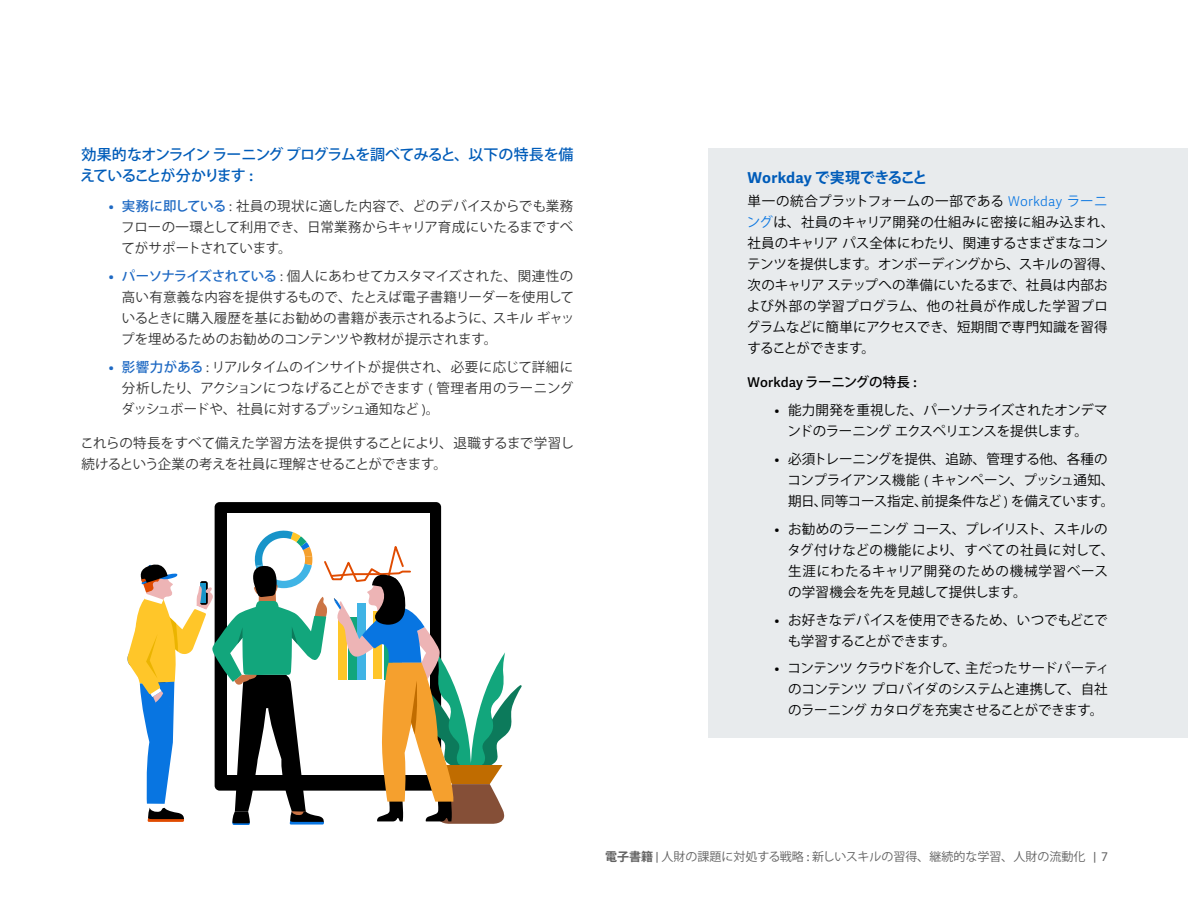
<style>
.page{position:relative;width:1188px;height:918px;background:#fff}
.page>*{position:absolute;margin:0;border:0;box-sizing:border-box;transform-origin:0 0}
.t1{font:500 15px/21px "Koz Go Pro";letter-spacing:-.055em;color:#005cb9}
.t2{font:700 15px "Koz Go Pro";letter-spacing:-.03em;color:#005cb9}
.t3{font:13.5px/21px "Koz Go Pro";letter-spacing:-.01em;color:#333;text-align:justify}
.t4{font:13.5px/21px "Koz Go Pro";color:#000}
.t5{font:13.5px/21px "Koz Go Pro";letter-spacing:.02em;color:#000}
.t6{font:13.5px/21px "Koz Go Pro";letter-spacing:-.025em;color:#000}
.t7{font:13.5px/21px "Koz Go Pro";letter-spacing:-.03em;color:#000;text-align:center}
.t8{font:500 13.5px "Workday Adelle Sans";letter-spacing:.01em;color:#000}
.t9{font:12px "Koz Go Pro";color:#616161}
.s1{font-family:"Workday Adelle Sans"}
.s2{font-family:"Workday Adelle Sans";font-weight:500;color:#1e69c3}
.s3{font-weight:500;color:#1e69c3}
.s4{font-family:"Workday Adelle Sans";font-weight:300}
.s5{font-family:"Workday Adelle Sans";font-weight:300;color:#0875e1}
.s6{color:#0875e1}
.s7{font-family:"Koz Go Pro"}
.s8{font-weight:700}
</style>
<div class="page">
<div style="left:708px;top:148px;width:480px;height:590px;background:#e8ebed"></div>
<div style="left:215px;top:502px;width:226px;height:289px;background:#000;border-radius:5px"></div>
<div style="left:227px;top:513px;width:202px;height:262px;background:#fff"></div>
<svg style="left:127px;top:524px;width:395px;height:301px"></svg>
<p class="t1" style="left:80px;top:145px;width:495px">効果的なオンラインラーニングプログラムを調べてみると、以下の特長を備えていることが分かります <span class="s1">:</span></p>
<p class="t3" style="left:121px;top:196px;width:454px;text-indent:-13px"><span class="s2">•</span> <span class="s3">実務に即している</span> <span class="s4">:</span> 社員の現状に適した内容で、どのデバイスからでも業務フローの一環として利用でき、日常業務からキャリア育成にいたるまですべてがサポートされています。</p>
<p class="t3" style="left:121px;top:266px;width:455px;text-indent:-13px"><span class="s2">•</span> <span class="s3">パーソナライズされている</span> <span class="s4">:</span> 個人にあわせてカスタマイズされた、関連性の高い有意義な内容を提供するもので、たとえば電子書籍リーダーを使用しているときに購入履歴を基にお勧めの書籍が表示されるように、スキルギャップを埋めるためのお勧めのコンテンツや教材が提示されます。</p>
<p class="t3" style="left:121px;top:357px;width:454px;text-indent:-13px"><span class="s2">•</span> <span class="s3">影響力がある</span> <span class="s4">:</span> リアルタイムのインサイトが提供され、必要に応じて詳細に分析したり、アクションにつなげることができます <span class="s4">(</span> 管理者用のラーニングダッシュボードや、社員に対するプッシュ通知など <span class="s4">)</span>。</p>
<p class="t3" style="left:80px;top:433px;width:495px">これらの特長をすべて備えた学習方法を提供することにより、退職するまで学習し続けるという企業の考えを社員に理解させることができます。</p>
<p class="t2" style="left:748px;top:168px;width:182px"><span class="s1">Workday</span> で実現できること</p>
<p class="t4" style="left:747px;top:191px;width:369px">単一の統合プラットフォームの一部である <span class="s5">Workday</span> <span class="s6">ラーニング</span>は、社員のキャリア開発の仕組みに密接に組み込まれ、社員のキャリアパス全体にわたり、関連するさまざまなコンテンツを提供します。オンボーディングから、スキルの習得、次のキャリアステップへの準備にいたるまで、社員は内部および外部の学習プログラム、他の社員が作成した学習プログラムなどに簡単にアクセスでき、短期間で専門知識を習得することができます。</p>
<p class="t8" style="left:748px;top:375px;width:171px">Workday <span class="s7">ラーニングの特長</span> :</p>
<p class="t7" style="left:775px;top:400px;width:335px"><span class="s4">•</span> 能力開発を重視した、パーソナライズされたオンデマンドのラーニングエクスペリエンスを提供します。</p>
<p class="t6" style="left:788px;top:449px;width:328px;text-indent:-13px"><span class="s4">•</span> 必須トレーニングを提供、追跡、管理する他、各種のコンプライアンス機能 <span class="s4">(</span> キャンペーン、プッシュ通知、期日、同等コース指定、前提条件など <span class="s4">)</span> を備えています。</p>
<p class="t5" style="left:787px;top:519px;width:328px;text-indent:-13px"><span class="s4">•</span> お勧めのラーニングコース、プレイリスト、スキルのタグ付けなどの機能により、すべての社員に対して、生涯にわたるキャリア開発のための機械学習ベースの学習機会を先を見越して提供します。</p>
<p class="t4" style="left:788px;top:609px;width:322px;text-indent:-13px"><span class="s4">•</span> お好きなデバイスを使用できるため、いつでもどこでも学習することができます。</p>
<p class="t4" style="left:788px;top:658px;width:323px;text-align:justify;text-indent:-14px"><span class="s4">•</span> コンテンツクラウドを介して、主だったサードパーティのコンテンツプロバイダのシステムと連携して、自社のラーニングカタログを充実させることができます。</p>
<p class="t9" style="left:605px;top:848px;width:504px"><span class="s8">電子書籍</span> <span class="s1">|</span> 人財の課題に対処する戦略 <span class="s1">:</span> 新しいスキルの習得、継続的な学習、人財の流動化 <span class="s1">| 7</span></p>
</div>
